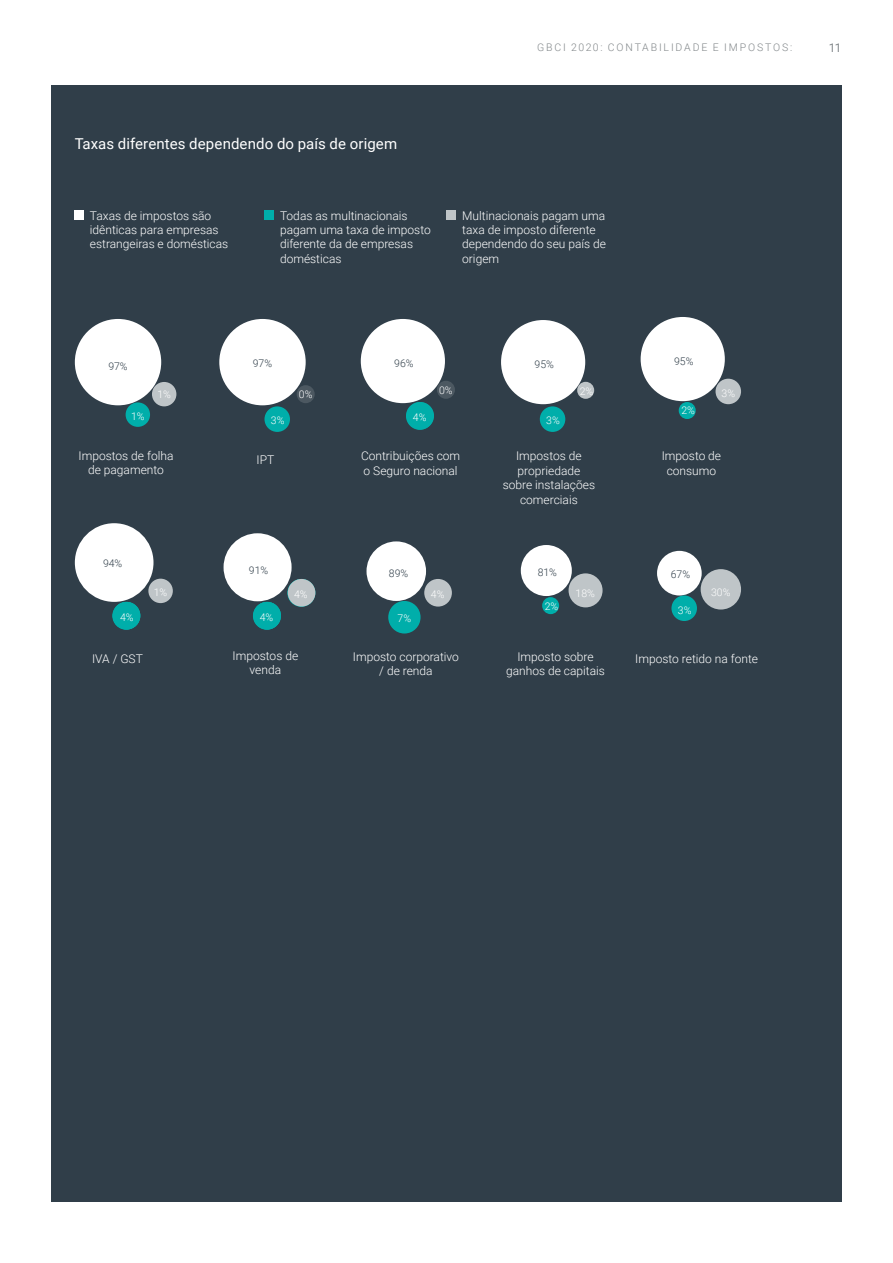
<style>
.page{position:relative;width:893px;height:1263px;background:#fff}
.page>*{position:absolute;margin:0;border:0;box-sizing:border-box;transform-origin:0 0}
.t1{font:15px "Roboto";letter-spacing:.005em;color:#fff}
.t2{font:300 12px/14.4px "Roboto";color:#fff;text-align:center}
.t3{font:12px "Roboto";color:#82878a}
.t4{font:300 10.5px "Roboto";color:#fff}
.t5{font:300 10.5px "Roboto";letter-spacing:.175em;color:#82878a}
.t6{font:300 10.5px "Roboto";color:#303e49}
</style>
<div class="page">
<div style="left:51px;top:85px;width:791px;height:1117px;background:#303e49"></div>
<div style="left:75px;top:211px;width:9px;height:9px;background:#fff"></div>
<div style="left:264px;top:210px;width:9px;height:9px;background:#00aeaa"></div>
<div style="left:447px;top:210px;width:9px;height:10px;background:#bfc5c8"></div>
<div style="left:126px;top:402px;width:24px;height:25px;background:#00aeaa;border-radius:50%"></div>
<div style="left:152px;top:382px;width:24px;height:24px;background:#bfc5c8;border-radius:50%"></div>
<div style="left:75px;top:319px;width:86px;height:86px;background:#fff;border-radius:50%"></div>
<div style="left:264px;top:406px;width:26px;height:26px;background:#00aeaa;border-radius:50%"></div>
<div style="left:297px;top:385px;width:18px;height:18px;background:#4c5861;border-radius:50%"></div>
<div style="left:219px;top:319px;width:87px;height:86px;background:#fff;border-radius:50%"></div>
<div style="left:437px;top:381px;width:18px;height:18px;background:#4c5861;border-radius:50%"></div>
<div style="left:361px;top:319px;width:84px;height:84px;background:#fff;border-radius:50%"></div>
<div style="left:577px;top:382px;width:17px;height:17px;background:#bfc5c8;border-radius:50%"></div>
<div style="left:501px;top:320px;width:84px;height:84px;background:#fff;border-radius:50%"></div>
<div style="left:540px;top:406px;width:25px;height:26px;background:#00aeaa;border-radius:50%"></div>
<div style="left:679px;top:402px;width:17px;height:17px;background:#00aeaa;border-radius:50%"></div>
<div style="left:641px;top:317px;width:84px;height:84px;background:#fff;border-radius:50%"></div>
<div style="left:715px;top:379px;width:26px;height:25px;background:#bfc5c8;border-radius:50%"></div>
<div style="left:406px;top:402px;width:28px;height:28px;background:#00aeaa;border-radius:50%"></div>
<div style="left:75px;top:523px;width:78px;height:79px;background:#fff;border-radius:50%"></div>
<svg style="left:112px;top:602px;width:28px;height:28px"></svg>
<div style="left:113px;top:602px;width:27px;height:27px;background:#00aeaa;border-radius:50%"></div>
<div style="left:148px;top:579px;width:25px;height:24px;background:#bfc5c8;border-radius:50%"></div>
<div style="left:224px;top:533px;width:68px;height:68px;background:#fff;border-radius:50%"></div>
<svg style="left:253px;top:602px;width:28px;height:28px"></svg>
<svg style="left:287px;top:579px;width:28px;height:28px"></svg>
<div style="left:253px;top:602px;width:28px;height:27px;background:#00aeaa;border-radius:50%"></div>
<div style="left:288px;top:579px;width:27px;height:28px;background:#bfc5c8;border-radius:50%"></div>
<div style="left:366px;top:541px;width:60px;height:60px;background:#fff;border-radius:50%"></div>
<div style="left:388px;top:601px;width:33px;height:32px;background:#00aeaa;border-radius:50%"></div>
<div style="left:424px;top:579px;width:28px;height:28px;background:#bfc5c8;border-radius:50%"></div>
<div style="left:521px;top:545px;width:51px;height:51px;background:#fff;border-radius:50%"></div>
<div style="left:569px;top:573px;width:34px;height:34px;background:#bfc5c8;border-radius:50%"></div>
<div style="left:542px;top:597px;width:17px;height:17px;background:#00aeaa;border-radius:50%"></div>
<div style="left:657px;top:551px;width:45px;height:44px;background:#fff;border-radius:50%"></div>
<div style="left:701px;top:569px;width:40px;height:40px;background:#bfc5c8;border-radius:50%"></div>
<div style="left:671px;top:595px;width:26px;height:26px;background:#00aeaa;border-radius:50%"></div>
<p class="t1" style="left:75px;top:133px;width:324px">Taxas diferentes dependendo do país de origem</p>
<p class="t5" style="left:537px;top:40px;width:257px">GBCI 2020: CONTABILIDADE E IMPOSTOS:</p>
<p class="t2" style="left:90px;top:208px;width:140px;text-align:left">Taxas de impostos são idênticas para empresas estrangeiras e domésticas</p>
<p class="t2" style="left:280px;top:208px;width:152px;text-align:left">Todas as multinacionais pagam uma taxa de imposto diferente da de empresas domésticas</p>
<p class="t2" style="left:462px;top:208px;width:145px;text-align:left">Multinacionais pagam uma taxa de imposto diferente dependendo do seu país de origem</p>
<p class="t6" style="left:108px;top:359px;width:21px">97%</p>
<p class="t6" style="left:253px;top:356px;width:21px">97%</p>
<p class="t6" style="left:394px;top:356px;width:21px">96%</p>
<p class="t6" style="left:534px;top:357px;width:21px">95%</p>
<p class="t6" style="left:674px;top:354px;width:21px">95%</p>
<p class="t4" style="left:157px;top:387px;width:15px">1%</p>
<p class="t4" style="left:299px;top:387px;width:15px">0%</p>
<p class="t4" style="left:439px;top:383px;width:15px">0%</p>
<p class="t4" style="left:580px;top:384px;width:15px">2%</p>
<p class="t4" style="left:722px;top:386px;width:15px">3%</p>
<p class="t4" style="left:131px;top:409px;width:15px">1%</p>
<p class="t4" style="left:271px;top:413px;width:15px">3%</p>
<p class="t4" style="left:413px;top:410px;width:15px">4%</p>
<p class="t4" style="left:546px;top:413px;width:15px">3%</p>
<p class="t4" style="left:681px;top:403px;width:15px">2%</p>
<p class="t2" style="left:79px;top:448px;width:96px">Impostos de folha de pagamento</p>
<p class="t2" style="left:256px;top:452px;width:19px">IPT</p>
<p class="t2" style="left:361px;top:448px;width:101px;text-align:left">Contribuições com o Seguro nacional</p>
<p class="t2" style="left:503px;top:449px;width:94px">Impostos de propriedade sobre instalações comerciais</p>
<p class="t2" style="left:662px;top:448px;width:61px">Imposto de consumo</p>
<p class="t6" style="left:103px;top:556px;width:21px">94%</p>
<p class="t4" style="left:119px;top:610px;width:17px">4%4%</p>
<p class="t4" style="left:154px;top:585px;width:15px">1%</p>
<p class="t6" style="left:249px;top:563px;width:21px">91%</p>
<p class="t4" style="left:259px;top:611px;width:15px">4%</p>
<p class="t4" style="left:294px;top:586px;width:16px">4%4%</p>
<p class="t6" style="left:389px;top:566px;width:21px">89%</p>
<p class="t4" style="left:398px;top:611px;width:15px">7%</p>
<p class="t4" style="left:431px;top:587px;width:15px">4%</p>
<p class="t6" style="left:538px;top:565px;width:21px">81%</p>
<p class="t4" style="left:545px;top:599px;width:15px">2%</p>
<p class="t4" style="left:576px;top:586px;width:21px">18%</p>
<p class="t6" style="left:671px;top:567px;width:21px">67%</p>
<p class="t4" style="left:678px;top:602px;width:15px">3%</p>
<p class="t4" style="left:711px;top:585px;width:21px">30%</p>
<p class="t2" style="left:92px;top:651px;width:52px">IVA / GST</p>
<p class="t2" style="left:233px;top:648px;width:67px">Impostos de venda</p>
<p class="t2" style="left:353px;top:649px;width:108px">Imposto corporativo / de renda</p>
<p class="t2" style="left:506px;top:649px;width:100px">Imposto sobre ganhos de capitais</p>
<p class="t2" style="left:635px;top:651px;width:124px">Imposto retido na fonte</p>
<p class="t3" style="left:829px;top:39px;width:14px">11</p>
</div>
